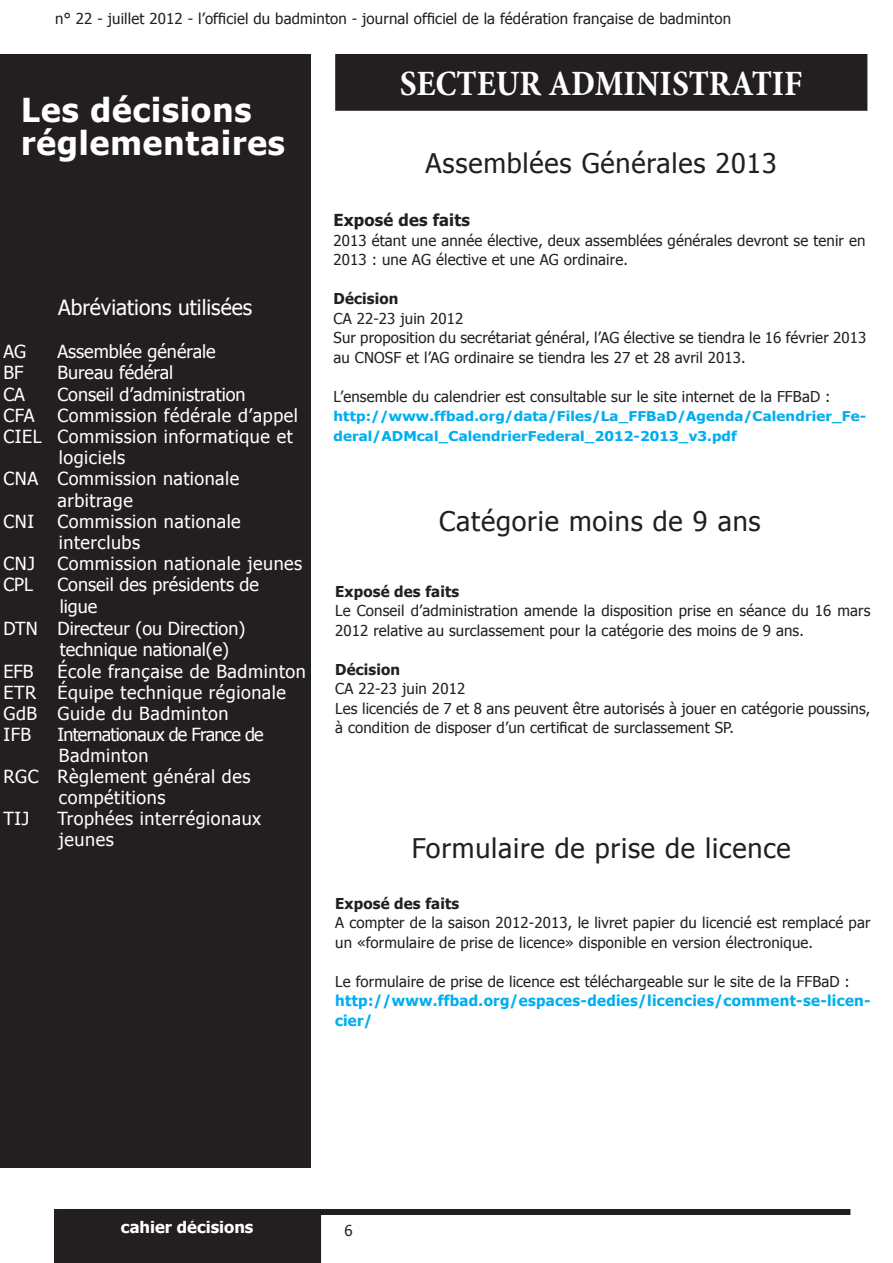
<style>
.page{position:relative;width:893px;height:1263px;background:#fff}
.page>*{position:absolute;margin:0;border:0;box-sizing:border-box;transform-origin:0 0}
.t1{font:700 condensed 36px "Minion Pro";color:#fff}
.t2{font:700 33px/33px "Tahoma";letter-spacing:.03em;color:#fff}
.t3{font:27px "Tahoma";letter-spacing:.03em;color:#231f20}
.t4{font:21px "Tahoma";color:#fff}
.t5{font:18px/21px "Tahoma";letter-spacing:.03em;color:#fff}
.t6{font:18px "Tahoma";color:#fff}
.t7{font:18px "Tahoma";letter-spacing:-.04em;color:#fff}
.t8{font:700 16.5px "Tahoma";color:#fff}
.t9{font:700 16.5px "Tahoma";letter-spacing:.01em;color:#231f20}
.t10{font:15px/19.5px "Tahoma";letter-spacing:.01em;color:#231f20}
.t11{font:700 15px/19.5px "Tahoma";letter-spacing:.02em;color:#00aeef}
.t12{font:700 15px "Tahoma";letter-spacing:.01em;color:#231f20}
.t13{font:700 13.5px/19.5px "Tahoma";letter-spacing:.01em;color:#00aeef;scale:1.11 1}
</style>
<div class="page">
<div style="left:65px;top:1209px;width:785px;height:6px;background:#231f20"></div>
<div style="left:54px;top:1209px;width:267px;height:54px;background:#231f20"></div>
<div style="left:0;top:54px;width:310px;height:1113px;background:#231f20"></div>
<div style="left:336px;top:55px;width:531px;height:55px;background:#231f20"></div>
<div style="left:335px;top:54px;width:532px;height:57px;border:2px solid #231f20"></div>
<p class="t10" style="left:55px;top:8px;width:677px">n° 22 - juillet 2012 - l’officiel du badminton - journal officiel de la fédération française de badminton</p>
<h2 class="t2" style="left:21px;top:92px;width:265px">Les décisions réglementaires</h2>
<h3 class="t4" style="left:58px;top:293px;width:195px">Abréviations utilisées</h3>
<p class="t5" style="left:3px;top:340px;width:24px">AG</p>
<p class="t6" style="left:57px;top:339px;width:160px">Assemblée générale</p>
<p class="t5" style="left:3px;top:362px;width:21px">BF</p>
<p class="t6" style="left:57px;top:361px;width:117px">Bureau fédéral</p>
<p class="t5" style="left:3px;top:383px;width:23px">CA</p>
<p class="t6" style="left:57px;top:382px;width:190px">Conseil d’administration</p>
<p class="t5" style="left:3px;top:404px;width:33px">CFA</p>
<p class="t5" style="left:57px;top:404px;width:242px">Commission fédérale d’appel</p>
<p class="t5" style="left:3px;top:425px;width:291px">CIEL Commission informatique et</p>
<p class="t5" style="left:59px;top:446px;width:68px">logiciels</p>
<p class="t5" style="left:3px;top:467px;width:237px">CNA Commission nationale</p>
<p class="t5" style="left:57px;top:489px;width:77px">arbitrage</p>
<p class="t5" style="left:3px;top:510px;width:32px">CNI</p>
<p class="t5" style="left:57px;top:510px;width:185px">Commission nationale interclubs</p>
<p class="t5" style="left:3px;top:552px;width:33px">CNJ</p>
<p class="t5" style="left:57px;top:552px;width:246px">Commission nationale jeunes</p>
<p class="t5" style="left:3px;top:573px;width:31px">CPL</p>
<p class="t6" style="left:57px;top:573px;width:203px">Conseil des présidents de</p>
<p class="t5" style="left:60px;top:595px;width:39px">ligue</p>
<p class="t6" style="left:3px;top:616px;width:243px">DTN Directeur (ou Direction)</p>
<p class="t6" style="left:60px;top:637px;width:171px">technique national(e)</p>
<p class="t5" style="left:3px;top:660px;width:32px">EFB</p>
<p class="t5" style="left:3px;top:660px;width:304px;text-indent:54px">École française de Badminton<br>ETR Équipe technique régionale<br>GdB Guide du Badminton<br>IFB</p>
<p class="t7" style="left:57px;top:722px;width:208px">Internationaux de France de</p>
<p class="t5" style="left:59px;top:744px;width:91px">Badminton</p>
<p class="t5" style="left:3px;top:765px;width:248px">RGC Règlement général des</p>
<p class="t5" style="left:59px;top:786px;width:108px">compétitions</p>
<p class="t5" style="left:3px;top:807px;width:27px">TIJ</p>
<p class="t5" style="left:57px;top:807px;width:205px">Trophées interrégionaux jeunes</p>
<h1 class="t1" style="left:400px;top:59px;width:404px">SECTEUR ADMINISTRATIF</h1>
<h3 class="t3" style="left:426px;top:145px;width:353px">Assemblées Générales 2013</h3>
<p class="t9" style="left:333px;top:209px;width:138px">Exposé des faits</p>
<p class="t10" style="left:333px;top:230px;width:533px">2013 étant une année élective, deux assemblées générales devront se tenir en<br>2013 : une AG élective et une AG ordinaire.</p>
<p class="t12" style="left:333px;top:288px;width:66px">Décision</p>
<p class="t10" style="left:333px;top:308px;width:534px">CA 22-23 juin 2012<br>Sur proposition du secrétariat général, l’AG élective se tiendra le 16 février 2013 au CNOSF et l’AG ordinaire se tiendra les 27 et 28 avril 2013.</p>
<p class="t10" style="left:333px;top:386px;width:498px">L’ensemble du calendrier est consultable sur le site internet de la FFBaD :</p>
<p class="t13" style="left:333px;top:406px;width:481px">http://www.ffbad.org/data/Files/La_FFBaD/Agenda/Calendrier_Fe&shy;deral/ADMcal_CalendrierFederal_2012-2013_v3.pdf</p>
<h3 class="t3" style="left:439px;top:503px;width:323px">Catégorie moins de 9 ans</h3>
<p class="t12" style="left:335px;top:581px;width:125px">Exposé des faits</p>
<p class="t10" style="left:335px;top:600px;width:537px">Le Conseil d’administration amende la disposition prise en séance du 16 mars<br>2012 relative au surclassement pour la catégorie des moins de 9 ans.</p>
<p class="t12" style="left:335px;top:659px;width:66px">Décision</p>
<p class="t10" style="left:335px;top:678px;width:537px">CA 22-23 juin 2012<br>Les licenciés de 7 et 8 ans peuvent être autorisés à jouer en catégorie poussins, à condition de disposer d’un certificat de surclassement SP.</p>
<h3 class="t3" style="left:412px;top:830px;width:381px">Formulaire de prise de licence</h3>
<p class="t12" style="left:335px;top:893px;width:125px">Exposé des faits</p>
<p class="t10" style="left:335px;top:912px;width:537px">A compter de la saison 2012-2013, le livret papier du licencié est remplacé par un «formulaire de prise de licence» disponible en version électronique.</p>
<p class="t10" style="left:335px;top:971px;width:516px">Le formulaire de prise de licence est téléchargeable sur le site de la FFBaD :</p>
<p class="t11" style="left:335px;top:990px;width:537px">http://www.ffbad.org/espaces-dedies/licencies/comment-se-licen&shy;cier/</p>
<p class="t8" style="left:121px;top:1216px;width:134px">cahier décisions</p>
<p class="t10" style="left:344px;top:1220px;width:10px">6</p>
</div>
